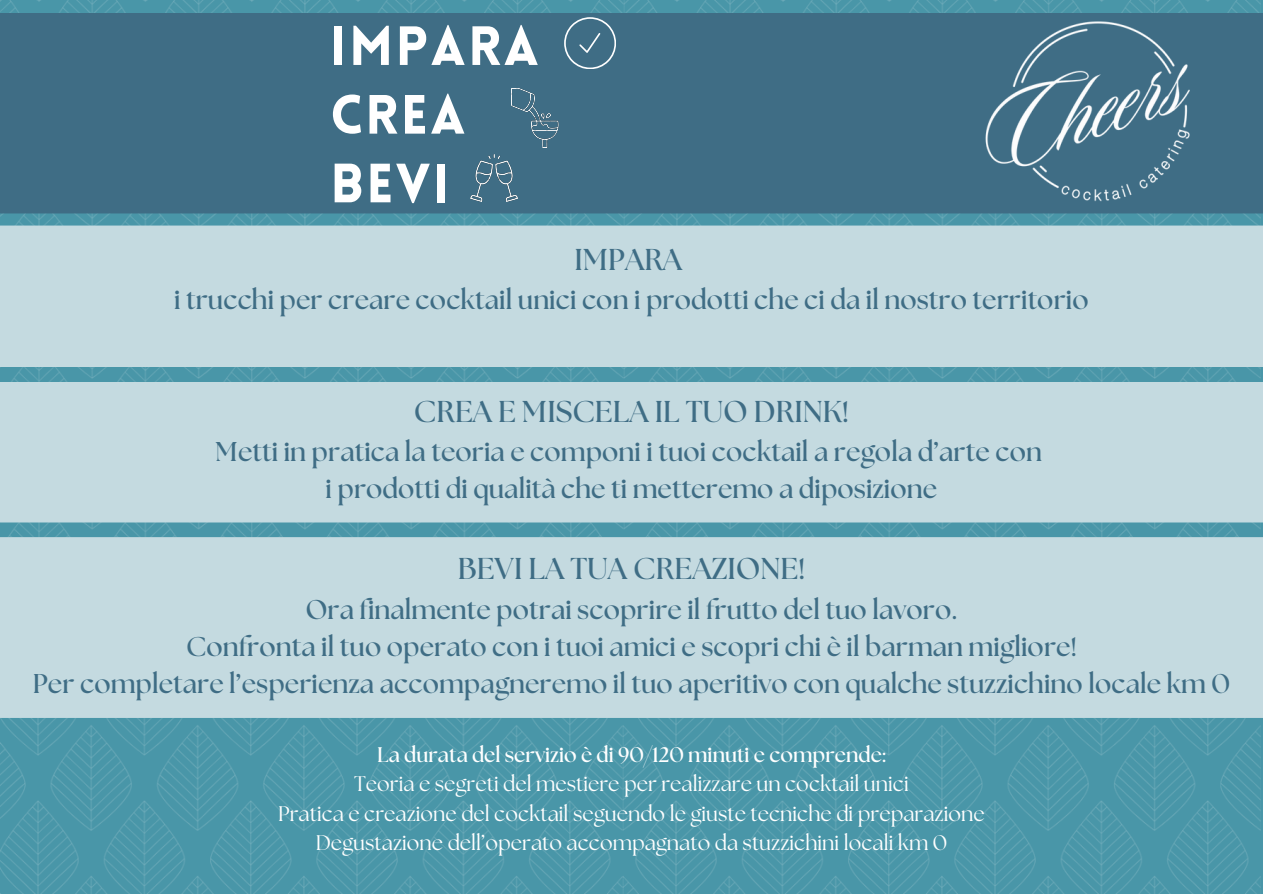
<style>
.page{position:relative;width:1263px;height:894px;background:#fff}
.page>*{position:absolute;margin:0;border:0;box-sizing:border-box;transform-origin:0 0}
.t1{font:900 54px/68.7px "Lovelo";letter-spacing:.045em;color:#fff}
.t2{font:700 30.15px "The Seasons";color:#3f6d85}
.t3{font:700 27.15px/37.2px "The Seasons";color:#3f6d85;text-align:center}
.t4{font:21.15px "The Seasons";color:#fff}
.t5{font:700 21.15px "The Seasons";color:#fff}
</style>
<div class="page">
<img style="left:0;top:0;width:1261px;height:893px">
<div style="left:0;top:13px;width:1263px;height:200px;background:#3f6d85"></div>
<img style="left:958px;top:0;width:281px;height:225px">
<img style="left:470px;top:154px;width:47px;height:47px">
<img style="left:511px;top:88px;width:47px;height:59px">
<svg style="left:564px;top:17px;width:52px;height:52px;background:#557d93"></svg>
<div style="left:0;top:225px;width:1263px;height:142px;background:#c4dae0"></div>
<div style="left:0;top:382px;width:1263px;height:140px;background:#c4dae0"></div>
<div style="left:0;top:537px;width:1263px;height:180px;background:#c4dae0"></div>
<p class="t1" style="left:330px;top:17px;width:210px">IMPARA<br>CREA<br>BEVI</p>
<p class="t2" style="left:575px;top:245px;width:109px">IMPARA</p>
<p class="t3" style="left:174px;top:282px;width:916px">i trucchi per creare cocktail unici con i prodotti che ci da il nostro territorio</p>
<p class="t2" style="left:414px;top:397px;width:437px">CREA E MISCELA IL TUO DRINK!</p>
<p class="t3" style="left:215px;top:434px;width:828px">Metti in pratica la teoria e componi i tuoi cocktail a regola d’arte con i prodotti di qualità che ti metteremo a diposizione</p>
<p class="t2" style="left:458px;top:555px;width:349px">BEVI LA TUA CREAZIONE!</p>
<p class="t3" style="left:33px;top:591px;width:1199px">Ora finalmente potrai scoprire il frutto del tuo lavoro.<br>Confronta il tuo operato con i tuoi amici e scopri chi è il barman migliore!<br>Per completare l’esperienza accompagneremo il tuo aperitivo con qualche stuzzichino locale km 0</p>
<p class="t5" style="left:377px;top:744px;width:510px">La durata del servizio è di 90/120 minuti e comprende:</p>
<h1 class="t4" style="left:354px;top:774px;width:556px">Teoria e segreti del mestiere per realizzare un cocktail unici</h1>
<p class="t4" style="left:278px;top:803px;width:708px">Pratica e creazione del cocktail seguendo le giuste tecniche di preparazione</p>
<p class="t4" style="left:316px;top:832px;width:633px">Degustazione dell’operato accompagnato da stuzzichini locali km 0</p>
</div>
